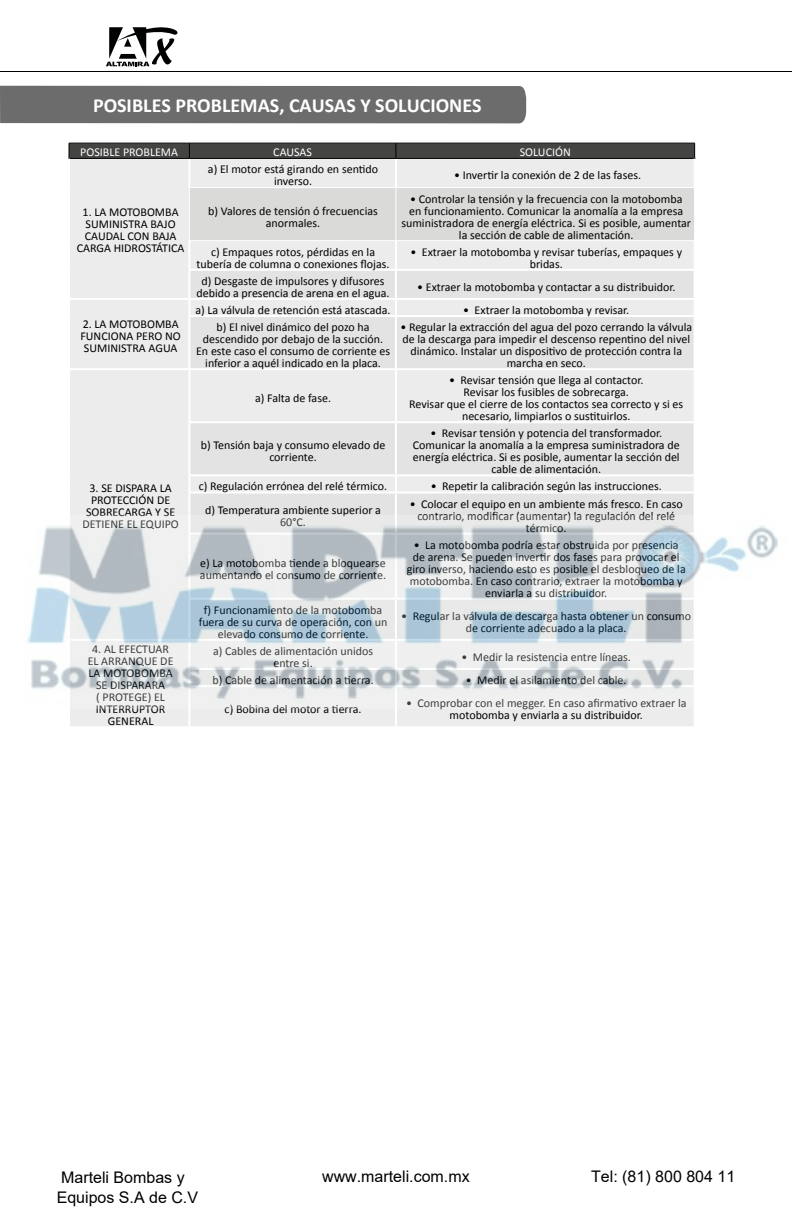
<style>
.page{position:relative;width:792px;height:1224px;background:#fff}
.page>*{position:absolute;margin:0;border:0;box-sizing:border-box;transform-origin:0 0}
.t1{font:700 20px "Calibri";color:#fff}
.t2{font:16px/19.2px "Arial";color:#000}
.t3{font:12px/12px "Calibri";color:#000;text-align:center}
.t4{font:12px "Calibri";color:#fff}
</style>
<div class="page">
<svg style="left:0;top:66px;width:792px;height:6px"></svg>
<svg style="left:106px;top:27px;width:72px;height:39px"></svg>
<div style="left:0;top:86px;width:526px;height:37px;background:#6c6c6c"></div>
<div style="left:70px;top:159px;width:624px;height:567px;background:#ececec"></div>
<div style="left:190px;top:188px;width:504px;height:52px;background:#dadad9"></div>
<svg style="left:190px;top:271px;width:504px;height:245px;background:#e6e6e6"></svg>
<hr style="left:188px;top:159px;width:2px;height:28px;background:#fff">
<hr style="left:395px;top:159px;width:2px;height:28px;background:#fff">
<hr style="left:188px;top:241px;width:2px;height:28px;background:#fff">
<hr style="left:395px;top:241px;width:2px;height:28px;background:#fff">
<hr style="left:188px;top:269px;width:208px;height:2px;background:#fff">
<hr style="left:188px;top:271px;width:2px;height:27px;background:#fff">
<hr style="left:396px;top:269px;width:300px;height:2px;background:#fff">
<hr style="left:395px;top:271px;width:2px;height:27px;background:#fff">
<hr style="left:68px;top:298px;width:121px;height:2px;background:#fff">
<hr style="left:189px;top:298px;width:207px;height:2px;background:#fff">
<svg style="left:188px;top:300px;width:2px;height:15px"></svg>
<hr style="left:396px;top:298px;width:300px;height:2px;background:#fff">
<svg style="left:395px;top:300px;width:2px;height:15px"></svg>
<hr style="left:188px;top:315px;width:208px;height:2px;background:#fff">
<hr style="left:188px;top:317px;width:2px;height:51px;background:#fff">
<hr style="left:396px;top:315px;width:300px;height:2px;background:#fff">
<hr style="left:395px;top:317px;width:2px;height:51px;background:#fff">
<hr style="left:68px;top:368px;width:121px;height:2px;background:#fff">
<hr style="left:189px;top:368px;width:207px;height:2px;background:#fff">
<hr style="left:188px;top:370px;width:2px;height:51px;background:#fff">
<hr style="left:396px;top:368px;width:300px;height:2px;background:#fff">
<hr style="left:395px;top:370px;width:2px;height:51px;background:#fff">
<hr style="left:188px;top:421px;width:208px;height:2px;background:#fff">
<hr style="left:188px;top:423px;width:2px;height:51px;background:#fff">
<hr style="left:396px;top:421px;width:300px;height:2px;background:#fff">
<hr style="left:395px;top:423px;width:2px;height:51px;background:#fff">
<hr style="left:188px;top:474px;width:208px;height:2px;background:#fff">
<svg style="left:188px;top:476px;width:2px;height:16px"></svg>
<hr style="left:396px;top:474px;width:300px;height:2px;background:#fff">
<svg style="left:395px;top:476px;width:2px;height:16px"></svg>
<hr style="left:188px;top:492px;width:208px;height:2px;background:#fff">
<hr style="left:188px;top:494px;width:2px;height:39px;background:#fff">
<hr style="left:396px;top:492px;width:300px;height:2px;background:#fff">
<hr style="left:395px;top:494px;width:2px;height:39px;background:#fff">
<hr style="left:188px;top:687px;width:2px;height:39px;background:#fff">
<hr style="left:395px;top:687px;width:2px;height:39px;background:#fff">
<hr style="left:68px;top:158px;width:121px;height:1px;background:#000">
<hr style="left:189px;top:158px;width:207px;height:1px;background:#000">
<hr style="left:396px;top:158px;width:300px;height:1px;background:#000">
<hr style="left:188px;top:187px;width:208px;height:1px;background:#fff">
<hr style="left:396px;top:187px;width:300px;height:1px;background:#fff">
<hr style="left:188px;top:240px;width:208px;height:1px;background:#fff">
<hr style="left:396px;top:240px;width:300px;height:1px;background:#fff">
<hr style="left:189px;top:188px;width:1px;height:53px;background:#fff">
<hr style="left:396px;top:188px;width:1px;height:53px;background:#fff">
<svg style="left:69px;top:143px;width:626px;height:15px;background:#414140"></svg>
<img style="left:27px;top:516px;width:751px;height:192px">
<h1 class="t1" style="left:93px;top:92px;width:390px">POSIBLES PROBLEMAS, CAUSAS Y SOLUCIONES</h1>
<p class="t4" style="left:80px;top:145px;width:99px">POSIBLE PROBLEMA</p>
<p class="t4" style="left:273px;top:145px;width:40px">CAUSAS</p>
<p class="t4" style="left:520px;top:145px;width:53px">SOLUCIÓN</p>
<p class="t3" style="left:77px;top:206px;width:109px">1. LA MOTOBOMBA<br>SUMINISTRA BAJO<br>CAUDAL CON BAJA<br>CARGA HIDROSTÁTICA</p>
<p class="t3" style="left:80px;top:318px;width:102px;text-align:left">2. LA MOTOBOMBA<br>FUNCIONA PERO NO<br>SUMINISTRA AGUA</p>
<p class="t3" style="left:82px;top:482px;width:98px">3. SE DISPARA LA<br>PROTECCIÓN DE<br>SOBRECARGA Y SE<br>DETIENE EL EQUIPO</p>
<p class="t3" style="left:208px;top:164px;width:172px">a) El motor está girando en sentido inverso.</p>
<p class="t3" style="left:454px;top:170px;width:189px">• Invertir la conexión de 2 de las fases.</p>
<p class="t3" style="left:208px;top:205px;width:171px">b) Valores de tensión ó frecuencias anormales.</p>
<p class="t3" style="left:401px;top:193px;width:291px">• Controlar la tensión y la frecuencia con la motobomba<br>en funcionamiento. Comunicar la anomalía a la empresa suministradora de energía eléctrica. Si es posible, aumentar la sección de cable de alimentación.</p>
<p class="t3" style="left:197px;top:246px;width:195px">c) Empaques rotos, pérdidas en la tubería de columna o conexiones flojas.</p>
<p class="t3" style="left:410px;top:246px;width:273px">• Extraer la motobomba y revisar tuberías, empaques y bridas.</p>
<p class="t3" style="left:197px;top:275px;width:195px">d) Desgaste de impulsores y difusores debido a presencia de arena en el agua.</p>
<p class="t3" style="left:417px;top:281px;width:260px">• Extraer la motobomba y contactar a su distribuidor.</p>
<p class="t3" style="left:196px;top:304px;width:197px">a) La válvula de retención está atascada.</p>
<p class="t3" style="left:463px;top:304px;width:168px">• Extraer la motobomba y revisar.</p>
<p class="t3" style="left:196px;top:321px;width:195px">b) El nivel dinámico del pozo ha descendido por debajo de la succión.<br>En este caso el consumo de corriente es inferior a aquél indicado en la placa.</p>
<p class="t3" style="left:400px;top:321px;width:293px">• Regular la extracción del agua del pozo cerrando la válvula de la descarga para impedir el descenso repentino del nivel dinámico. Instalar un dispositivo de protección contra la marcha en seco.</p>
<p class="t3" style="left:255px;top:392px;width:77px">a) Falta de fase.</p>
<p class="t3" style="left:409px;top:374px;width:276px">• Revisar tensión que llega al contactor.<br>Revisar los fusibles de sobrecarga.<br>Revisar que el cierre de los contactos sea correcto y si es necesario, limpiarlos o sustituirlos.</p>
<p class="t3" style="left:201px;top:439px;width:186px">b) Tensión baja y consumo elevado de corriente.</p>
<p class="t3" style="left:413px;top:427px;width:268px">• Revisar tensión y potencia del transformador.<br>Comunicar la anomalía a la empresa suministradora de energía eléctrica. Si es posible, aumentar la sección del cable de alimentación.</p>
<p class="t3" style="left:199px;top:480px;width:190px">c) Regulación errónea del relé térmico.</p>
<p class="t3" style="left:431px;top:480px;width:232px">• Repetir la calibración según las instrucciones.</p>
<p class="t3" style="left:205px;top:504px;width:177px">d) Temperatura ambiente superior a<br>60°C.</p>
<p class="t3" style="left:410px;top:498px;width:275px">• Colocar el equipo en un ambiente más fresco. En caso contrario, modificar (aumentar) la regulación del relé térmico.</p>
<p class="t3" style="left:200px;top:557px;width:188px;text-align:left">e) La motobomba tiende a bloquearse aumentando el consumo de corriente.</p>
<p class="t3" style="left:407px;top:539px;width:281px">• La motobomba podría estar obstruida por presencia de arena. Se pueden invertir dos fases para provocar el giro inverso, haciendo esto es posible el desbloqueo de la motobomba. En caso contrario, extraer la motobomba y enviarla a su distribuidor.</p>
<p class="t3" style="left:199px;top:604px;width:190px">f) Funcionamiento de la motobomba fuera de su curva de operación, con un elevado consumo de corriente.</p>
<p class="t3" style="left:401px;top:610px;width:291px">• Regular la válvula de descarga hasta obtener un consumo de corriente adecuado a la placa.</p>
<p class="t3" style="left:88px;top:643px;width:87px">4. AL EFECTUAR<br>EL ARRANQUE DE<br>LA MOTOBOMBA<br>SE DISPARARA<br>( PROTEGE) EL<br>INTERRUPTOR<br>GENERAL</p>
<p class="t3" style="left:213px;top:645px;width:162px">a) Cables de alimentación unidos entre si.</p>
<p class="t3" style="left:462px;top:651px;width:171px">• Medir la resistencia entre líneas.</p>
<p class="t3" style="left:212px;top:674px;width:163px">b) Cable de alimentación a tierra.</p>
<p class="t3" style="left:466px;top:674px;width:162px">• Medir el asilamiento del cable.</p>
<p class="t3" style="left:225px;top:703px;width:138px">c) Bobina del motor a tierra.</p>
<p class="t3" style="left:406px;top:697px;width:282px">• Comprobar con el megger. En caso afirmativo extraer la motobomba y enviarla a su distribuidor.</p>
<h2 class="t2" style="left:57px;top:1168px;width:143px">Marteli Bombas y<br>Equipos S.A de C.V</h2>
<h2 class="t2" style="left:322px;top:1166px;width:149px">www.marteli.com.mx</h2>
<h2 class="t2" style="left:591px;top:1166px;width:146px">Tel: (81) 800 804 11</h2>
</div>
